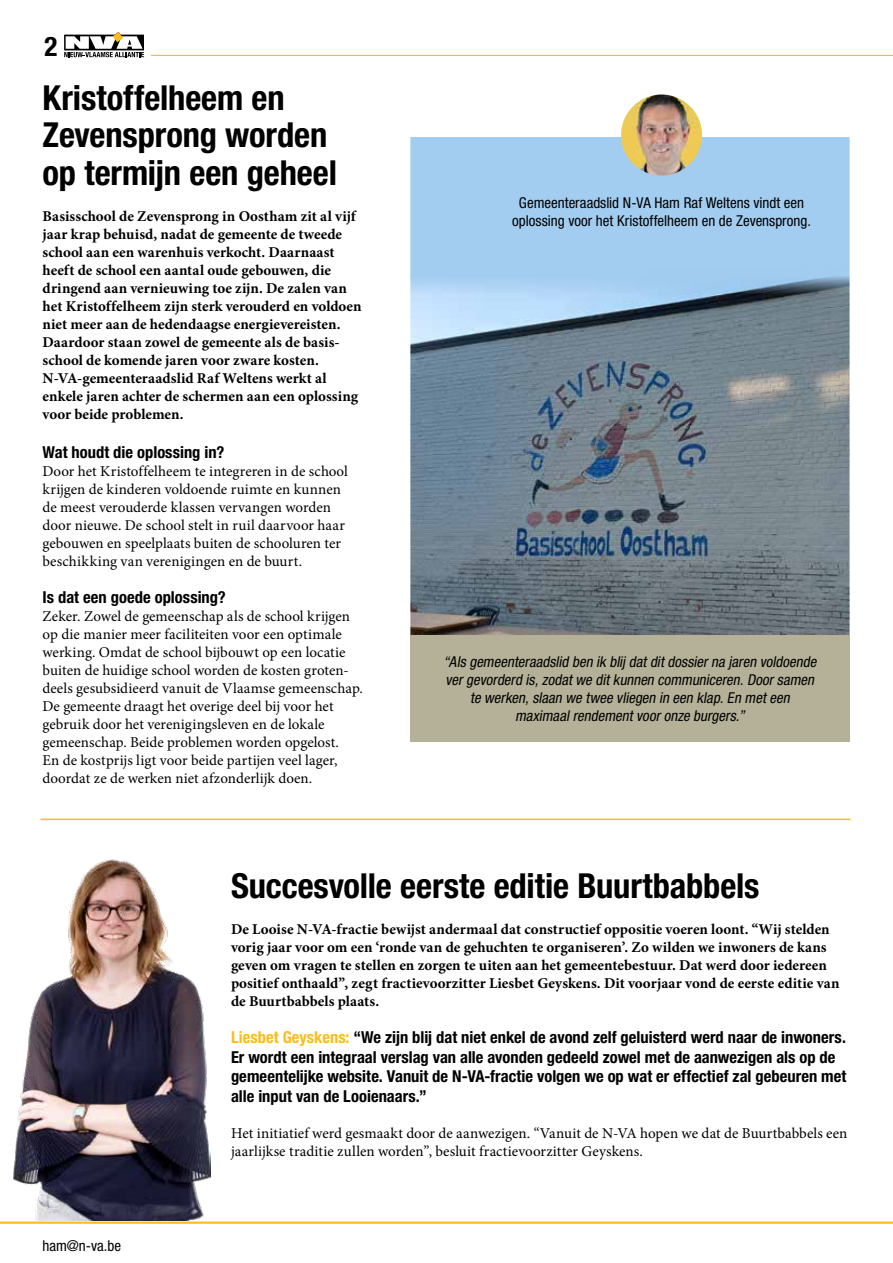
<style>
.page{position:relative;width:893px;height:1263px;background:#fff}
.page>*{position:absolute;margin:0;border:0;box-sizing:border-box;transform-origin:0 0}
.t1{font:700 condensed 34.5px/37.5px "Helvetica Neue LT Std";letter-spacing:-.005em;color:#000}
.t2{font:700 condensed 27px "Helvetica Neue LT Std";color:#000}
.t3{font:700 condensed 16.5px/19.5px "Helvetica Neue LT Std";color:#000}
.t4{font:15px/18px "Minion Pro";color:#000}
.t5{font:700 15px/18px "Minion Pro";color:#000}
.t6{font:italic condensed 15px/18px "Helvetica Neue LT Std";color:#000;text-align:center}
.t7{font:condensed 15px/18px "Helvetica Neue LT Std";color:#000;text-align:center}
.s1{color:#fbbd1b}
</style>
<div class="page">
<div style="left:409px;top:136px;width:441px;height:606px;background:#a2cdf0"></div>
<img style="left:412px;top:276px;width:436px;height:359px">
<img style="left:621px;top:94px;width:81px;height:82px;border-radius:40px">
<hr style="left:40px;top:819px;width:810px;height:1px;background:#fbbd1b">
<div style="left:410px;top:635px;width:440px;height:106px;background:#b4b198"></div>
<img style="left:14px;top:860px;width:196px;height:326px">
<hr style="left:151px;top:55px;width:742px;height:1px;background:#fbbd1b">
<svg style="left:64px;top:32px;width:80px;height:25px"></svg>
<svg style="left:0;top:1186px;width:893px;height:38px"></svg>
<h2 class="t2" style="left:45px;top:30px;width:14px">2</h2>
<h1 class="t1" style="left:43px;top:78px;width:296px">Kristoffelheem en<br>Zevensprong worden op termijn een geheel</h1>
<p class="t5" style="left:43px;top:207px;width:321px">Basisschool de Zevensprong in Oostham zit al vijf jaar krap behuisd, nadat de gemeente de tweede school aan een warenhuis verkocht. Daarnaast heeft de school een aantal oude gebouwen, die dringend aan vernieuwing toe zijn. De zalen van het Kristoffelheem zijn sterk verouderd en voldoen niet meer aan de hedendaagse energievereisten.<br>Daardoor staan zowel de gemeente als de basis&shy;school de komende jaren voor zware kosten.<br>N-VA-gemeenteraadslid Raf Weltens werkt al enkele jaren achter de schermen aan een oplossing voor beide problemen.</p>
<p class="t3" style="left:43px;top:442px;width:183px">Wat houdt die oplossing in?</p>
<p class="t4" style="left:43px;top:462px;width:307px">Door het Kristoffelheem te integreren in de school krijgen de kinderen voldoende ruimte en kunnen de meest verouderde klassen vervangen worden door nieuwe. De school stelt in ruil daarvoor haar gebouwen en speelplaats buiten de schooluren ter beschikking van verenigingen en de buurt.</p>
<p class="t3" style="left:43px;top:587px;width:185px">Is dat een goede oplossing?</p>
<p class="t4" style="left:43px;top:607px;width:322px">Zeker. Zowel de gemeenschap als de school krijgen op die manier meer faciliteiten voor een optimale werking. Omdat de school bijbouwt op een locatie buiten de huidige school worden de kosten groten&shy;deels gesubsidieerd vanuit de Vlaamse gemeenschap.<br>De gemeente draagt het overige deel bij voor het gebruik door het verenigingsleven en de lokale gemeenschap. Beide problemen worden opgelost.<br>En de kostprijs ligt voor beide partijen veel lager, doordat ze de werken niet afzonderlijk doen.</p>
<p class="t7" style="left:512px;top:194px;width:300px">Gemeenteraadslid N-VA Ham Raf Weltens vindt een oplossing voor het Kristoffelheem en de Zevensprong.</p>
<p class="t6" style="left:443px;top:652px;width:377px">“Als gemeenteraadslid ben ik blij datditdossierna jaren voldoende vergevorderd is,zodatwe ditkunnen communiceren.Doorsamen te werken,slaan we twee vliegen in een klap.En meteen maximaalrendementvooronze burgers.”</p>
<p class="t7" style="left:43px;top:1237px;width:80px">ham@n-va.be</p>
<h1 class="t1" style="left:231px;top:866px;width:530px">Succesvolle eerste editie Buurtbabbels</h1>
<p class="t5" style="left:231px;top:919px;width:610px">De Looise N-VA-fractie bewijst andermaal dat constructief oppositie voeren loont. “Wij stelden vorig jaar voor om een ‘ronde van de gehuchten te organiseren’. Zo wilden we inwoners de kans geven om vragen te stellen en zorgen te uiten aan het gemeentebestuur. Dat werd door iedereen positief onthaald”, zegt fractievoorzitter Liesbet Geyskens. Dit voorjaar vond de eerste editie van de Buurtbabbels plaats.</p>
<p class="t3" style="left:231px;top:1027px;width:617px"><span class="s1">Liesbet Geyskens:</span> “We zijn blij dat niet enkel de avond zelf geluisterd werd naar de inwoners.<br>Er wordt een integraal verslag van alle avonden gedeeld zowel met de aanwezigen als op de gemeentelijke website. Vanuit de N-VA-fractie volgen we op wat er effectief zal gebeuren met alle input van de Looienaars.”</p>
<p class="t4" style="left:231px;top:1124px;width:618px">Het initiatief werd gesmaakt door de aanwezigen. “Vanuit de N-VA hopen we dat de Buurtbabbels een jaarlijkse traditie zullen worden”, besluit fractievoorzitter Geyskens.</p>
</div>
